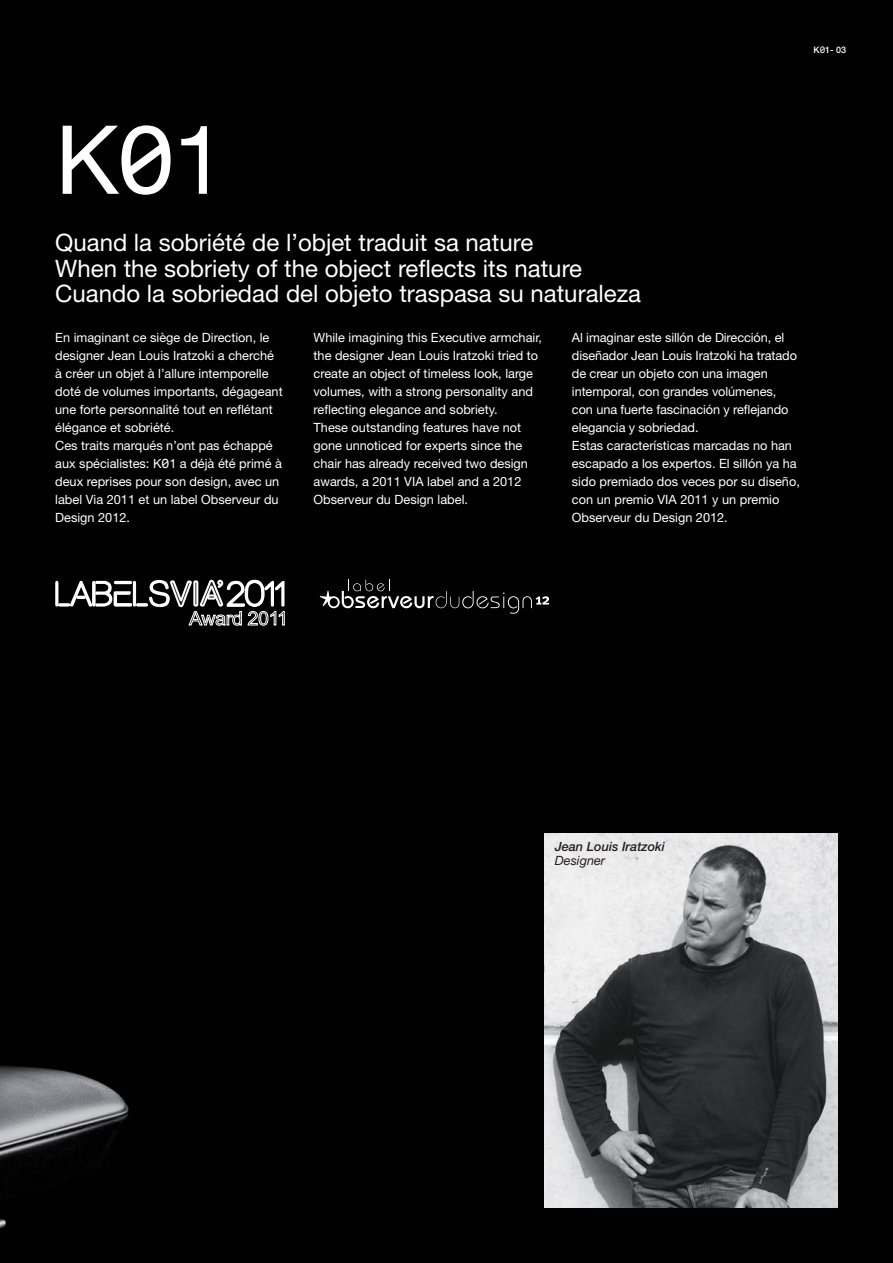
<style>
.page{position:relative;width:893px;height:1263px;background:#010101}
.page>*{position:absolute;margin:0;border:0;box-sizing:border-box;transform-origin:0 0}
.t1{font:95.4px "Helvetica Neue LT Std";color:#fff}
.t2{font:24px/25.5px "Helvetica Neue LT Std";color:#fff}
.t3{font:12.75px/18px "Helvetica Neue LT Std";color:#fff}
.t4{font:italic 500 12.75px "Helvetica Neue LT Std";color:#231f20}
.t5{font:italic 12.75px "Helvetica Neue LT Std";color:#231f20}
.t6{font:500 9px "Helvetica Neue LT Std";color:#fff}
.s1{font-family:"Consolas";font-weight:400;font-size:10.05px}
.s2{font-family:"Consolas";font-size:105.75px}
.s3{font-family:"Consolas";font-size:14.25px}
</style>
<div class="page">
<img style="left:544px;top:833px;width:294px;height:375px">
<svg style="left:54px;top:578px;width:232px;height:53px"></svg>
<svg style="left:319px;top:580px;width:230px;height:34px"></svg>
<p class="t6" style="left:813px;top:47px;width:34px">K<span class="s1">0</span>1- 03</p>
<h1 class="t1" style="left:55px;top:126px;width:172px">K<span class="s2">0</span>1</h1>
<h2 class="t2" style="left:55px;top:232px;width:587px">Quand la sobriété de l’objet traduit sa nature<br>When the sobriety of the object reflects its nature<br>Cuando la sobriedad del objeto traspasa su naturaleza</h2>
<p class="t3" style="left:314px;top:330px;width:230px">While imagining this Executive armchair, the designer Jean Louis Iratzoki tried to create an object of timeless look, large volumes, with a strong personality and reflecting elegance and sobriety.<br>These outstanding features have not gone unnoticed for experts since the chair has already received two design awards, a 2011 VIA label and a 2012<br>Observeur du Design label.</p>
<p class="t3" style="left:572px;top:330px;width:229px">Al imaginar este sillón de Dirección, el diseñador Jean Louis Iratzoki ha tratado de crear un objeto con una imagen intemporal, con grandes volúmenes, con una fuerte fascinación y reflejando elegancia y sobriedad.<br>Estas características marcadas no han escapado a los expertos. El sillón ya ha sido premiado dos veces por su diseño, con un premio VIA 2011 y un premio Observeur du Design 2012.</p>
<p class="t3" style="left:55px;top:330px;width:229px">En imaginant ce siège de Direction, le designer Jean Louis Iratzoki a cherché à créer un objet à l’allure intemporelle doté de volumes importants, dégageant une forte personnalité tout en reflétant élégance et sobriété.<br>Ces traits marqués n’ont pas échappé aux spécialistes: K<span class="s3">0</span>1 a déjà été primé à deux reprises pour son design, avec un label Via 2011 et un label Observeur du Design 2012.</p>
<p class="t4" style="left:555px;top:839px;width:112px">Jean Louis Iratzoki</p>
<p class="t5" style="left:555px;top:853px;width:52px">Designer</p>
</div>
